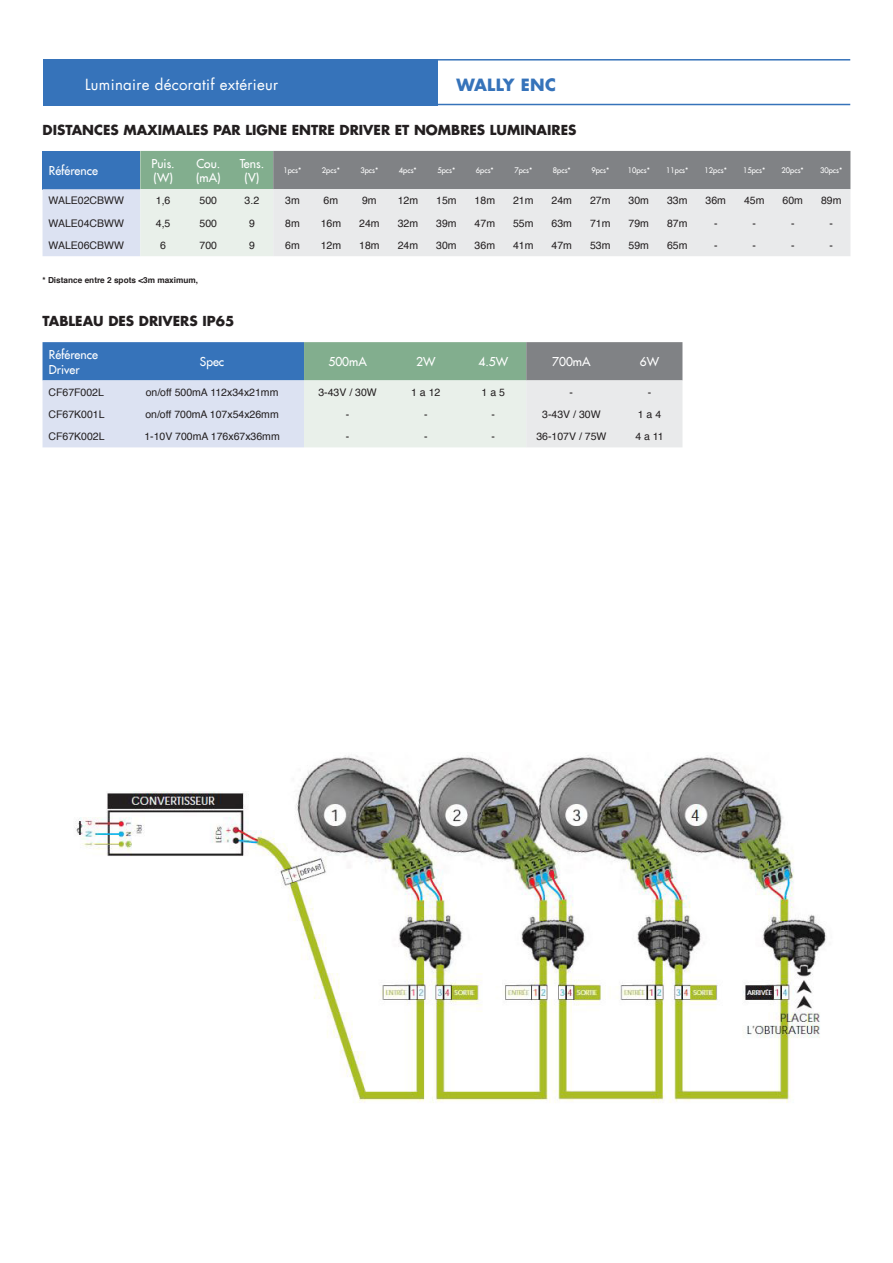
<style>
.page{position:relative;width:893px;height:1263px;background:#fff}
.page>*{position:absolute;margin:0;border:0;box-sizing:border-box;transform-origin:0 0}
.Titre_page_Deltaled{font:700 16.5px "Futura LT";letter-spacing:.02em;color:#3673ba}
.Titre_page_Deltaled-2{font:15px "Futura LT";letter-spacing:.02em;color:#fff}
.Sous-titre{font:700 13.5px "Futura LT";color:#231f20}
.Titre_colonne_tablea{font:12px/14.4px "Futura LT";color:#fff}
.content_tableau_smal{font:10.5px "Helvetica";color:#231f20}
.content_tableau_7pt{font:10.5px "Helvetica";color:#231f20}
.t1{font:700 8.25px "Helvetica";color:#231f20}
.Titre_colonne_tablea-2{font:7.5px "Futura LT";color:#fff}
</style>
<div class="page">
<div style="left:43px;top:59px;width:394px;height:47px;background:#3673ba"></div>
<hr style="left:178px;top:59px;width:672px;height:2px;background:#3673ba">
<hr style="left:178px;top:104px;width:672px;height:1px;background:#3673ba">
<svg style="left:43px;top:151px;width:807px;height:105px;background:#bec6c9"></svg>
<svg style="left:43px;top:342px;width:639px;height:105px;background:#b4c6d0"></svg>
<img style="left:74px;top:755px;width:753px;height:348px">
<p class="Titre_page_Deltaled-2" style="left:85px;top:75px;width:195px">Luminaire décoratif extérieur</p>
<p class="Titre_page_Deltaled" style="left:457px;top:74px;width:101px">WALLY ENC</p>
<p class="Sous-titre" style="left:43px;top:121px;width:535px">DISTANCES MAXIMALES PAR LIGNE ENTRE DRIVER ET NOMBRES LUMINAIRES</p>
<p class="Titre_colonne_tablea" style="left:49px;top:164px;width:51px">Référence</p>
<p class="Titre_colonne_tablea" style="left:152px;top:156px;width:25px">Puis. (W)</p>
<p class="Titre_colonne_tablea" style="left:196px;top:156px;width:26px">Cou. (mA)</p>
<p class="Titre_colonne_tablea" style="left:240px;top:156px;width:26px">Tens.</p>
<p class="Titre_colonne_tablea-2" style="left:283px;top:166px;width:19px">1pcs*</p>
<p class="Titre_colonne_tablea-2" style="left:322px;top:166px;width:19px">2pcs*</p>
<p class="Titre_colonne_tablea-2" style="left:360px;top:166px;width:19px">3pcs*</p>
<p class="Titre_colonne_tablea-2" style="left:399px;top:166px;width:19px">4pcs*</p>
<p class="Titre_colonne_tablea-2" style="left:437px;top:166px;width:19px">5pcs*</p>
<p class="Titre_colonne_tablea-2" style="left:476px;top:166px;width:19px">6pcs*</p>
<p class="Titre_colonne_tablea-2" style="left:514px;top:166px;width:19px">7pcs*</p>
<p class="Titre_colonne_tablea-2" style="left:553px;top:166px;width:19px">8pcs*</p>
<p class="Titre_colonne_tablea-2" style="left:591px;top:166px;width:19px">9pcs*</p>
<p class="Titre_colonne_tablea-2" style="left:628px;top:166px;width:24px">10pcs*</p>
<p class="Titre_colonne_tablea-2" style="left:666px;top:166px;width:24px">11pcs*</p>
<p class="Titre_colonne_tablea-2" style="left:705px;top:166px;width:24px">12pcs*</p>
<p class="Titre_colonne_tablea-2" style="left:743px;top:166px;width:24px">15pcs*</p>
<p class="Titre_colonne_tablea-2" style="left:782px;top:166px;width:24px">20pcs*</p>
<p class="Titre_colonne_tablea-2" style="left:820px;top:166px;width:24px">30pcs*</p>
<p class="Titre_colonne_tablea" style="left:245px;top:171px;width:16px">(V)</p>
<p class="content_tableau_7pt" style="left:49px;top:193px;width:77px">WALE02CBWW</p>
<p class="content_tableau_smal" style="left:156px;top:193px;width:16px">1,6</p>
<p class="content_tableau_smal" style="left:200px;top:193px;width:19px">500</p>
<p class="content_tableau_smal" style="left:245px;top:193px;width:16px">3.2</p>
<p class="content_tableau_smal" style="left:285px;top:193px;width:16px">3m</p>
<p class="content_tableau_smal" style="left:324px;top:193px;width:16px">6m</p>
<p class="content_tableau_smal" style="left:362px;top:193px;width:16px">9m</p>
<p class="content_tableau_smal" style="left:398px;top:193px;width:22px">12m</p>
<p class="content_tableau_smal" style="left:436px;top:193px;width:22px">15m</p>
<p class="content_tableau_smal" style="left:475px;top:193px;width:22px">18m</p>
<p class="content_tableau_smal" style="left:513px;top:193px;width:22px">21m</p>
<p class="content_tableau_smal" style="left:552px;top:193px;width:22px">24m</p>
<p class="content_tableau_smal" style="left:590px;top:193px;width:22px">27m</p>
<p class="content_tableau_smal" style="left:629px;top:193px;width:22px">30m</p>
<p class="content_tableau_smal" style="left:667px;top:193px;width:22px">33m</p>
<p class="content_tableau_smal" style="left:705px;top:193px;width:22px">36m</p>
<p class="content_tableau_smal" style="left:744px;top:193px;width:22px">45m</p>
<p class="content_tableau_smal" style="left:782px;top:193px;width:22px">60m</p>
<p class="content_tableau_smal" style="left:821px;top:193px;width:22px">89m</p>
<p class="content_tableau_7pt" style="left:49px;top:215px;width:77px">WALE04CBWW</p>
<p class="content_tableau_smal" style="left:156px;top:215px;width:16px">4,5</p>
<p class="content_tableau_smal" style="left:200px;top:215px;width:19px">500</p>
<p class="content_tableau_smal" style="left:249px;top:215px;width:7px">9</p>
<p class="content_tableau_smal" style="left:285px;top:215px;width:16px">8m</p>
<p class="content_tableau_smal" style="left:321px;top:215px;width:22px">16m</p>
<p class="content_tableau_smal" style="left:359px;top:215px;width:22px">24m</p>
<p class="content_tableau_smal" style="left:398px;top:215px;width:22px">32m</p>
<p class="content_tableau_smal" style="left:436px;top:215px;width:22px">39m</p>
<p class="content_tableau_smal" style="left:475px;top:215px;width:22px">47m</p>
<p class="content_tableau_smal" style="left:513px;top:215px;width:22px">55m</p>
<p class="content_tableau_smal" style="left:552px;top:215px;width:22px">63m</p>
<p class="content_tableau_smal" style="left:590px;top:215px;width:22px">71m</p>
<p class="content_tableau_smal" style="left:629px;top:215px;width:22px">79m</p>
<p class="content_tableau_smal" style="left:667px;top:215px;width:22px">87m</p>
<p class="content_tableau_smal" style="left:714px;top:215px;width:5px">-</p>
<p class="content_tableau_smal" style="left:752px;top:215px;width:5px">-</p>
<p class="content_tableau_smal" style="left:791px;top:215px;width:5px">-</p>
<p class="content_tableau_smal" style="left:829px;top:215px;width:5px">-</p>
<p class="content_tableau_7pt" style="left:49px;top:237px;width:77px">WALE06CBWW</p>
<p class="content_tableau_smal" style="left:160px;top:237px;width:7px">6</p>
<p class="content_tableau_smal" style="left:200px;top:237px;width:19px">700</p>
<p class="content_tableau_smal" style="left:249px;top:237px;width:7px">9</p>
<p class="content_tableau_smal" style="left:285px;top:237px;width:16px">6m</p>
<p class="content_tableau_smal" style="left:321px;top:237px;width:22px">12m</p>
<p class="content_tableau_smal" style="left:359px;top:237px;width:22px">18m</p>
<p class="content_tableau_smal" style="left:398px;top:237px;width:22px">24m</p>
<p class="content_tableau_smal" style="left:436px;top:237px;width:22px">30m</p>
<p class="content_tableau_smal" style="left:475px;top:237px;width:22px">36m</p>
<p class="content_tableau_smal" style="left:513px;top:237px;width:22px">41m</p>
<p class="content_tableau_smal" style="left:552px;top:237px;width:22px">47m</p>
<p class="content_tableau_smal" style="left:590px;top:237px;width:22px">53m</p>
<p class="content_tableau_smal" style="left:629px;top:237px;width:22px">59m</p>
<p class="content_tableau_smal" style="left:667px;top:237px;width:22px">65m</p>
<p class="content_tableau_smal" style="left:714px;top:237px;width:5px">-</p>
<p class="content_tableau_smal" style="left:752px;top:237px;width:5px">-</p>
<p class="content_tableau_smal" style="left:791px;top:237px;width:5px">-</p>
<p class="content_tableau_smal" style="left:829px;top:237px;width:5px">-</p>
<p class="t1" style="left:43px;top:275px;width:157px">* Distance entre 2 spots &lt;3m maximum,</p>
<p class="Sous-titre" style="left:43px;top:312px;width:193px">TABLEAU DES DRIVERS IP65</p>
<p class="Titre_colonne_tablea" style="left:49px;top:348px;width:51px">Référence</p>
<p class="Titre_colonne_tablea" style="left:49px;top:362px;width:32px">Driver</p>
<p class="Titre_colonne_tablea" style="left:200px;top:355px;width:26px">Spec</p>
<p class="Titre_colonne_tablea" style="left:328px;top:355px;width:40px">500mA</p>
<p class="Titre_colonne_tablea" style="left:416px;top:355px;width:21px">2W</p>
<p class="Titre_colonne_tablea" style="left:478px;top:355px;width:31px">4.5W</p>
<p class="Titre_colonne_tablea" style="left:552px;top:355px;width:40px">700mA</p>
<p class="Titre_colonne_tablea" style="left:640px;top:355px;width:21px">6W</p>
<p class="content_tableau_7pt" style="left:49px;top:384px;width:57px">CF67F002L</p>
<p class="content_tableau_smal" style="left:146px;top:384px;width:134px">on/off 500mA 112x34x21mm</p>
<p class="content_tableau_smal" style="left:318px;top:384px;width:60px">3-43V / 30W</p>
<p class="content_tableau_smal" style="left:411px;top:384px;width:31px">1 a 12</p>
<p class="content_tableau_smal" style="left:482px;top:384px;width:25px">1 a 5</p>
<p class="content_tableau_smal" style="left:570px;top:384px;width:5px">-</p>
<p class="content_tableau_smal" style="left:648px;top:384px;width:5px">-</p>
<p class="content_tableau_7pt" style="left:49px;top:406px;width:58px">CF67K001L</p>
<p class="content_tableau_smal" style="left:145px;top:406px;width:135px">on/off 700mA 107x54x26mm</p>
<p class="content_tableau_smal" style="left:346px;top:406px;width:5px">-</p>
<p class="content_tableau_smal" style="left:424px;top:406px;width:5px">-</p>
<p class="content_tableau_smal" style="left:491px;top:406px;width:5px">-</p>
<p class="content_tableau_smal" style="left:542px;top:406px;width:60px">3-43V / 30W</p>
<p class="content_tableau_smal" style="left:638px;top:406px;width:25px">1 a 4</p>
<p class="content_tableau_7pt" style="left:49px;top:428px;width:58px">CF67K002L</p>
<p class="content_tableau_smal" style="left:144px;top:428px;width:137px">1-10V 700mA 176x67x36mm</p>
<p class="content_tableau_smal" style="left:346px;top:428px;width:5px">-</p>
<p class="content_tableau_smal" style="left:424px;top:428px;width:5px">-</p>
<p class="content_tableau_smal" style="left:491px;top:428px;width:5px">-</p>
<p class="content_tableau_smal" style="left:536px;top:428px;width:72px">36-107V / 75W</p>
<p class="content_tableau_smal" style="left:635px;top:428px;width:30px">4 a 11</p>
</div>
